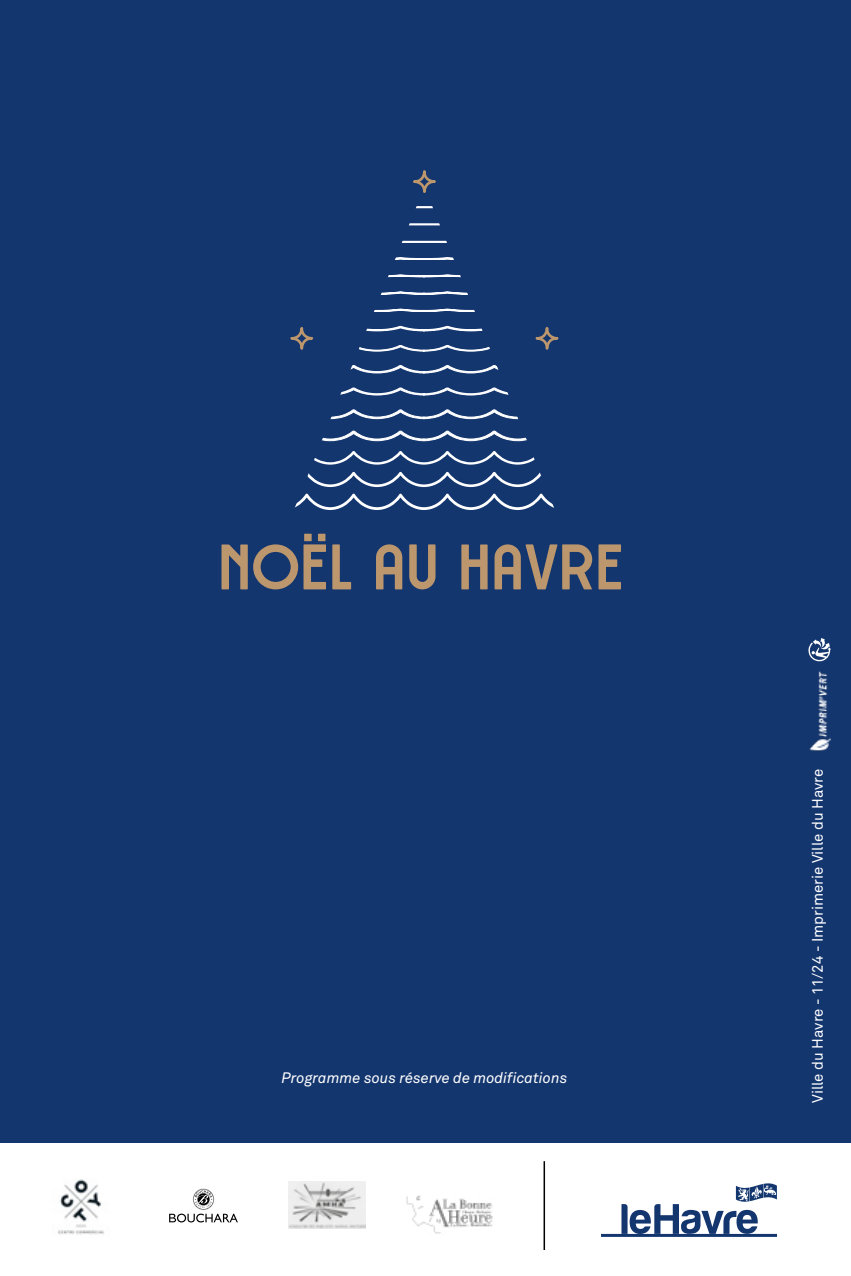
<style>
.page{position:relative;width:851px;height:1276px;background:#fff}
.page>*{position:absolute;margin:0;border:0;box-sizing:border-box;transform-origin:0 0}
.t1{font:63px "Rousseau Deco";color:#bc966c}
.t2{font:15px "Akkurat Pro";color:#fff}
.t3{font:italic 15px "Akkurat";color:#fff}
</style>
<div class="page">
<div style="left:0;top:0;width:850px;height:1142px;background:#14366f"></div>
<img style="left:809px;top:671px;width:22px;height:80px">
<svg style="left:808px;top:638px;width:22px;height:24px"></svg>
<svg style="left:169px;top:1213px;width:7px;height:9px"></svg>
<svg style="left:177px;top:1213px;width:9px;height:9px"></svg>
<svg style="left:178px;top:1214px;width:7px;height:7px"></svg>
<svg style="left:187px;top:1188px;width:51px;height:34px"></svg>
<img style="left:289px;top:1181px;width:76px;height:47px">
<img style="left:406px;top:1195px;width:87px;height:39px">
<img style="left:58px;top:1179px;width:46px;height:56px">
<hr style="left:543px;top:1161px;width:2px;height:89px;background:#000">
<svg style="left:294px;top:494px;width:260px;height:16px"></svg>
<svg style="left:307px;top:472px;width:235px;height:15px"></svg>
<svg style="left:314px;top:451px;width:221px;height:13px"></svg>
<svg style="left:322px;top:430px;width:205px;height:11px"></svg>
<svg style="left:330px;top:409px;width:189px;height:10px"></svg>
<svg style="left:340px;top:387px;width:169px;height:9px"></svg>
<svg style="left:350px;top:365px;width:149px;height:9px"></svg>
<svg style="left:299px;top:344px;width:251px;height:8px"></svg>
<svg style="left:299px;top:325px;width:250px;height:7px"></svg>
<svg style="left:374px;top:308px;width:101px;height:4px"></svg>
<svg style="left:380px;top:291px;width:88px;height:4px"></svg>
<svg style="left:388px;top:274px;width:73px;height:4px"></svg>
<svg style="left:395px;top:257px;width:59px;height:3px"></svg>
<hr style="left:409px;top:223px;width:31px;height:2px;background:#fff">
<hr style="left:401px;top:241px;width:46px;height:2px;background:#fff">
<svg style="left:416px;top:206px;width:17px;height:2px"></svg>
<div style="left:413px;top:170px;width:23px;height:23px;border:3px solid #bc966c;border-radius:50%"></div>
<div style="left:290px;top:327px;width:23px;height:23px;border:3px solid #bc966c;border-radius:50%"></div>
<div style="left:535px;top:327px;width:23px;height:23px;border:3px solid #bc966c;border-radius:50%"></div>
<svg style="left:601px;top:1183px;width:175px;height:54px"></svg>
<h1 class="t1" style="left:221px;top:527px;width:407px">NOËL AU HAVRE</h1>
<p class="t3" style="left:281px;top:1068px;width:287px">Programme sous réserve de modifications</p>
<p class="t2" style="left:808px;top:1103px;width:336px;rotate:-90deg">Ville du Havre - 11/24 - Imprimerie Ville du Havre</p>
</div>
